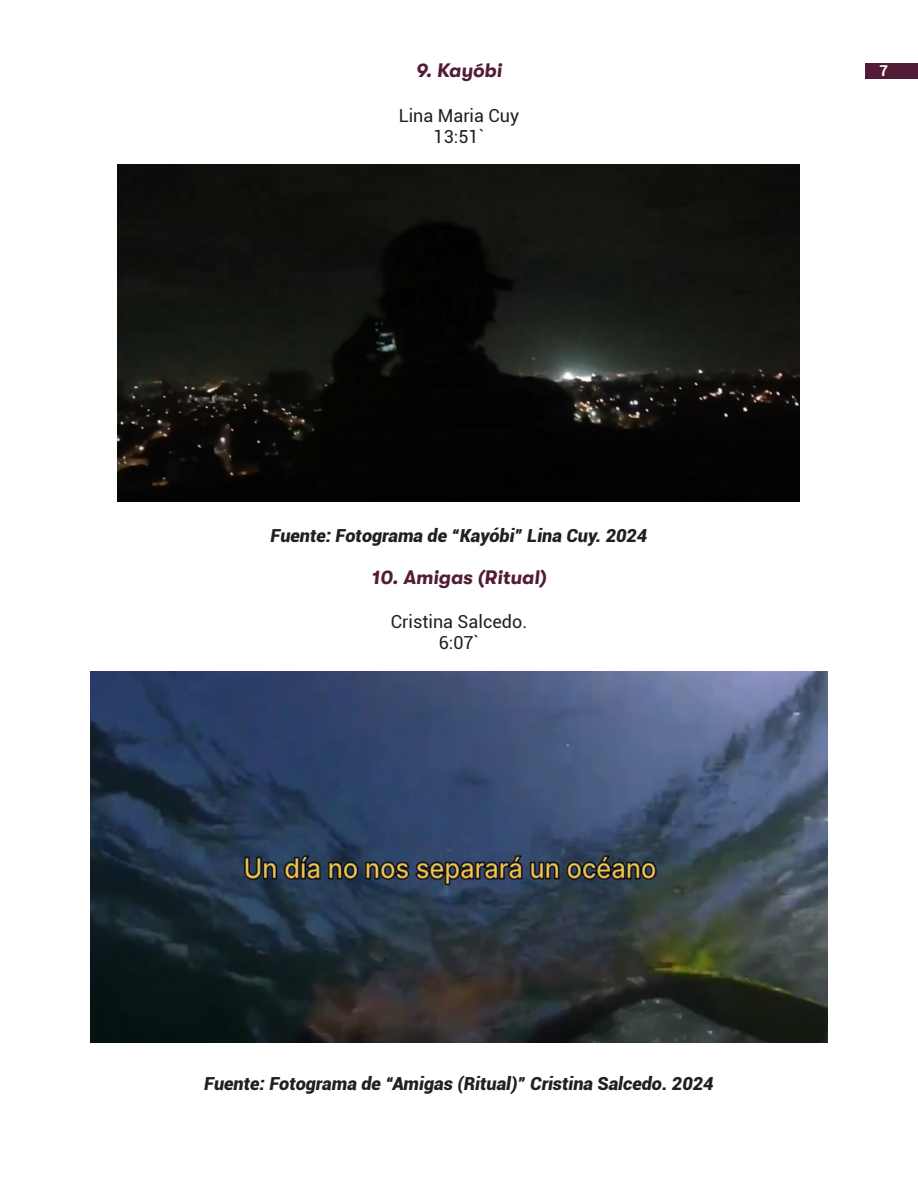
<style>
.page{position:relative;width:918px;height:1188px;background:#fff}
.page>*{position:absolute;margin:0;border:0;box-sizing:border-box;transform-origin:0 0}
.subtitulos_cortometrajes{font:italic 700 19.5px "GT Walsheim Pro";color:#511c36}
.titulos_graficos{font:italic 900 18px "Roboto";color:#231f20}
.CUERPO_DE_TEXTO{font:18px "Roboto";color:#231f20}
.t1{font:700 15px "Roboto";color:#fff}
</style>
<div class="page">
<div style="left:865px;top:63px;width:53px;height:15px;background:#521c36"></div>
<img style="left:118px;top:165px;width:681px;height:337px">
<img style="left:91px;top:671px;width:737px;height:372px">
<p class="subtitulos_cortometrajes" style="left:416px;top:60px;width:87px">9. Kayóbi</p>
<p class="t1" style="left:880px;top:60px;width:10px">7</p>
<p class="CUERPO_DE_TEXTO" style="left:399px;top:103px;width:122px">Lina Maria Cuy</p>
<p class="CUERPO_DE_TEXTO" style="left:434px;top:124px;width:52px">13:51`</p>
<p class="titulos_graficos" style="left:271px;top:523px;width:378px">Fuente: Fotograma de “Kayóbi” Lina Cuy. 2024</p>
<p class="subtitulos_cortometrajes" style="left:372px;top:566px;width:176px">10. Amigas (Ritual)</p>
<p class="CUERPO_DE_TEXTO" style="left:391px;top:609px;width:138px">Cristina Salcedo.</p>
<p class="CUERPO_DE_TEXTO" style="left:439px;top:630px;width:42px">6:07`</p>
<p class="titulos_graficos" style="left:204px;top:1071px;width:511px">Fuente: Fotograma de “Amigas (Ritual)” Cristina Salcedo. 2024</p>
</div>
